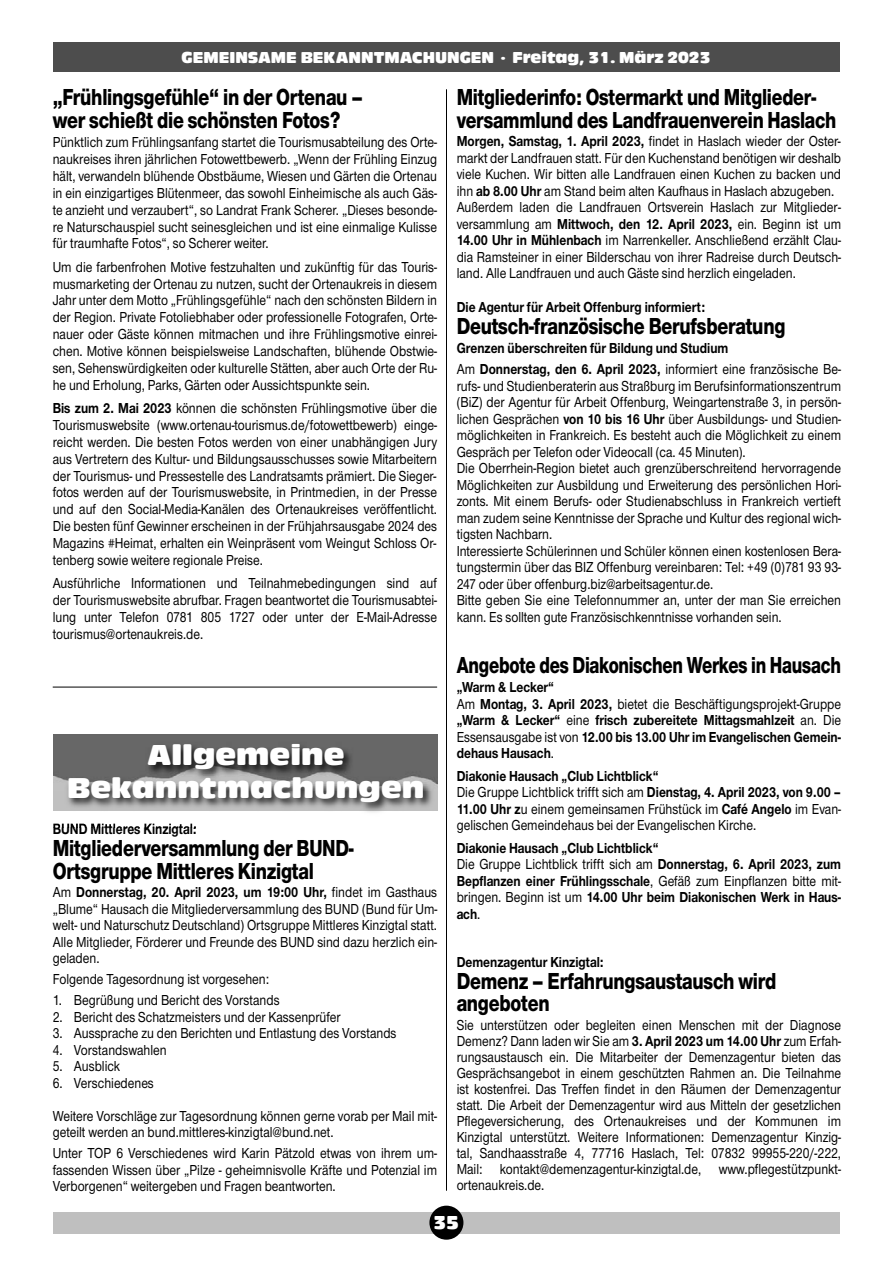
<style>
.page{position:relative;width:893px;height:1263px;background:#fff}
.page>*{position:absolute;margin:0;border:0;box-sizing:border-box;transform-origin:0 0}
.t1{font:30px "Antique Olive T Compact Ro 1";color:#fff;scale:1.05 1}
.t2{font:800 24px/22.5px "Nimbus Sans Novus T";letter-spacing:-.01em;color:#000;scale:.8 1}
.t3{font:800 24px/22.5px "Nimbus Sans Novus T";letter-spacing:-.01em;color:#000;scale:.79 1}
.t4{font:800 24px "Nimbus Sans Novus T";letter-spacing:-.01em;color:#000;scale:.75 1}
.t5{font:19.5px "Antique Olive T Compact Ro 1";color:#fff}
.t6{font:16.5px "Antique Olive T Compact Ro 1";color:#fff}
.t7{font:500 15px/16.5px "Nimbus Sans Novus T";color:#000;text-align:justify;scale:.85 1}
.t8{font:700 15px/16.5px "Nimbus Sans Novus T";color:#000;text-align:justify;scale:.85 1}
.s1{font-weight:700}
.s2{font-weight:500}
</style>
<div class="page">
<hr style="left:446px;top:89px;width:1px;height:1102px;background:#000">
<div style="left:53px;top:1212px;width:786px;height:21px;background:#bfbfbf"></div>
<div style="left:429px;top:1206px;width:34px;height:34px;background:#000;border-radius:50%"></div>
<div style="left:53px;top:43px;width:786px;height:29px;background:#4d4d4d"></div>
<img style="left:54px;top:734px;width:384px;height:2px">
<img style="left:53px;top:736px;width:385px;height:91px">
<img style="left:54px;top:824px;width:106px;height:3px">
<img style="left:54px;top:736px;width:384px;height:55px">
<hr style="left:53px;top:687px;width:384px;height:1px;background:#000">
<p class="t6" style="left:182px;top:49px;width:530px">GEMEINSAME BEKANNTMACHUNGEN · Freitag, 31. März 2023</p>
<p class="t3" style="left:457px;top:88px;width:482px">Mitgliederinfo: Ostermarkt und Mitglieder - versammlund des Landfrauenverein Haslach</p>
<p class="t7" style="left:457px;top:135px;width:454px"><span class="s1">Morgen, Samstag, 1. April 2023,</span> findet in Haslach wieder der Oster&shy;markt der Landfrauen statt. Für den Kuchenstand benötigen wir deshalb viele Kuchen. Wir bitten alle Landfrauen einen Kuchen zu backen und ihn <span class="s1">ab 8.00 Uhr</span> am Stand beim alten Kaufhaus in Haslach abzugeben.</p>
<p class="t7" style="left:457px;top:201px;width:454px">Außerdem laden die Landfrauen Ortsverein Haslach zur Mitglieder - versammlung am <span class="s1">Mittwoch, den 12. April 2023,</span> ein. Beginn ist um <span class="s1">14.00 Uhr in Mühlenbach</span> im Narrenkeller. Anschließend erzählt Clau&shy;dia Ramsteiner in einer Bilderschau von ihrer Radreise durch Deutsch&shy;land. Alle Landfrauen und auch Gäste sind herzlich eingeladen.</p>
<p class="t8" style="left:457px;top:300px;width:294px">Die Agentur für Arbeit Offenburg informiert:</p>
<p class="t2" style="left:457px;top:317px;width:413px">Deutsch-französische Berufsberatung</p>
<p class="t8" style="left:457px;top:341px;width:321px">Grenzen überschreiten für Bildung und Studium</p>
<p class="t7" style="left:457px;top:362px;width:454px">Am <span class="s1">Donnerstag, den 6. April 2023,</span> informiert eine französische Be&shy;rufs- und Studienberaterin aus Straßburg im Berufsinformationszentrum (BiZ) der Agentur für Arbeit Offenburg, Weingartenstraße 3, in persön&shy;lichen Gesprächen <span class="s1">von 10 bis 16 Uhr</span> über Ausbildungs- und Studien&shy;möglichkeiten in Frankreich. Es besteht auch die Möglichkeit zu einem Gespräch per Telefon oder Videocall (ca. 45 Minuten).</p>
<p class="t7" style="left:457px;top:461px;width:454px">Die Oberrhein-Region bietet auch grenzüberschreitend hervorragende Möglichkeiten zur Ausbildung und Erweiterung des persönlichen Hori&shy;zonts. Mit einem Berufs- oder Studienabschluss in Frankreich vertieft man zudem seine Kenntnisse der Sprache und Kultur des regional wich&shy;tigsten Nachbarn.</p>
<p class="t7" style="left:457px;top:544px;width:454px">Interessierte Schülerinnen und Schüler können einen kostenlosen Bera&shy;tungstermin über das BIZ Offenburg vereinbaren: Tel: +49 (0)781 93 93- 247 oder über offenburg.biz@arbeitsagentur.de.</p>
<p class="t7" style="left:457px;top:593px;width:454px">Bitte geben Sie eine Telefonnummer an, unter der man Sie erreichen kann. Es sollten gute Französischkenntnisse vorhanden sein.</p>
<p class="t2" style="left:53px;top:88px;width:389px">„Frühlingsgefühle“ in der Ortenau – wer schießt die schönsten Fotos?</p>
<p class="t7" style="left:53px;top:135px;width:454px">Pünktlich zum Frühlingsanfang startet die Tourismusabteilung des Orte&shy;naukreises ihren jährlichen Fotowettbewerb. „Wenn der Frühling Einzug hält, verwandeln blühende Obstbäume, Wiesen und Gärten die Ortenau in ein einzigartiges Blütenmeer, das sowohl Einheimische als auch Gäs&shy;te anzieht und verzaubert“, so Landrat Frank Scherer. „Dieses besonde&shy;re Naturschauspiel sucht seinesgleichen und ist eine einmalige Kulisse für traumhafte Fotos“, so Scherer weiter.</p>
<p class="t7" style="left:53px;top:260px;width:454px">Um die farbenfrohen Motive festzuhalten und zukünftig für das Touris&shy;musmarketing der Ortenau zu nutzen, sucht der Ortenaukreis in diesem Jahr unter dem Motto „Frühlingsgefühle“ nach den schönsten Bildern in der Region. Private Fotoliebhaber oder professionelle Fotografen, Orte&shy;nauer oder Gäste können mitmachen und ihre Frühlingsmotive einrei&shy;chen. Motive können beispielsweise Landschaften, blühende Obstwie&shy;sen, Sehenswürdigkeiten oder kulturelle Stätten, aber auch Orte der Ru&shy;he und Erholung, Parks, Gärten oder Aussichtspunkte sein.</p>
<p class="t7" style="left:53px;top:401px;width:454px"><span class="s1">Bis zum 2. Mai 2023</span> können die schönsten Frühlingsmotive über die Tourismuswebsite (www.ortenau-tourismus.de/fotowettbewerb) einge&shy;reicht werden. Die besten Fotos werden von einer unabhängigen Jury aus Vertretern des Kultur- und Bildungsausschusses sowie Mitarbeitern der Tourismus- und Pressestelle des Landratsamts prämiert. Die Sieger&shy;fotos werden auf der Tourismuswebsite, in Printmedien, in der Presse und auf den Social-Media-Kanälen des Ortenaukreises veröffentlicht.<br>Die besten fünf Gewinner erscheinen in der Frühjahrsausgabe 2024 des Magazins #Heimat, erhalten ein Weinpräsent vom Weingut Schloss Or&shy;tenberg sowie weitere regionale Preise.</p>
<p class="t7" style="left:53px;top:576px;width:454px">Ausführliche Informationen und Teilnahmebedingungen sind auf der Tourismuswebsite abrufbar. Fragen beantwortet die Tourismusabtei&shy;lung unter Telefon 0781 805 1727 oder unter der E-Mail-Adresse tourismus@ortenaukreis.de.</p>
<p class="t1" style="left:147px;top:740px;width:190px">Allgemeine</p>
<p class="t1" style="left:67px;top:773px;width:342px">Bekanntmachungen</p>
<p class="t8" style="left:53px;top:822px;width:171px">BUND Mittleres Kinzigtal:</p>
<p class="t2" style="left:53px;top:839px;width:378px">Mitgliederversammlung der BUND-<br>Ortsgruppe Mittleres Kinzigtal</p>
<p class="t7" style="left:53px;top:885px;width:454px">Am <span class="s1">Donnerstag, 20. April 2023, um 19:00 Uhr,</span> findet im Gasthaus „Blume“ Hausach die Mitgliederversammlung des BUND (Bund für Um&shy;welt- und Naturschutz Deutschland) Ortsgruppe Mittleres Kinzigtal statt.<br>Alle Mitglieder, Förderer und Freunde des BUND sind dazu herzlich ein&shy;geladen.</p>
<p class="t7" style="left:53px;top:972px;width:256px">Folgende Tagesordnung ist vorgesehen:</p>
<p class="t7" style="left:53px;top:993px;width:268px">1. Begrüßung und Bericht des Vorstands</p>
<p class="t7" style="left:53px;top:1010px;width:340px">2. Bericht des Schatzmeisters und der Kassenprüfer</p>
<p class="t7" style="left:53px;top:1026px;width:406px">3. Aussprache zu den Berichten und Entlastung des Vorstands</p>
<p class="t7" style="left:53px;top:1043px;width:135px">4. Vorstandswahlen</p>
<p class="t7" style="left:53px;top:1059px;width:81px">5. Ausblick</p>
<p class="t7" style="left:53px;top:1076px;width:120px">6. Verschiedenes</p>
<p class="t7" style="left:53px;top:1109px;width:454px">Weitere Vorschläge zur Tagesordnung können gerne vorab per Mail mit&shy;geteilt werden an bund.mittleres-kinzigtal@bund.net.</p>
<p class="t7" style="left:53px;top:1146px;width:454px">Unter TOP 6 Verschiedenes wird Karin Pätzold etwas von ihrem um - fassenden Wissen über „Pilze - geheimnisvolle Kräfte und Potenzial im Verborgenen“ weitergeben und Fragen beantworten.</p>
<p class="t4" style="left:457px;top:657px;width:514px">Angebote des Diakonischen Werkes in Hausach</p>
<p class="t8" style="left:457px;top:680px;width:116px">„Warm &amp; Lecker“</p>
<p class="t8" style="left:457px;top:697px;width:454px"><span class="s2">Am</span> Montag, 3. April 2023, <span class="s2">bietet die Beschäftigungsprojekt-Gruppe </span>„Warm &amp; Lecker“ <span class="s2">eine</span> frisch zubereitete Mittagsmahlzeit <span class="s2">an. Die Essensausgabe ist von</span> 12.00 bis 13.00 Uhr im Evangelischen Gemein&shy;dehaus Hausach<span class="s2">.</span></p>
<p class="t8" style="left:457px;top:769px;width:239px">Diakonie Hausach „Club Lichtblick“</p>
<p class="t7" style="left:457px;top:785px;width:454px">Die Gruppe Lichtblick trifft sich am <span class="s1">Dienstag, 4. April 2023, von 9.00 – 11.00 Uhr z</span>u einem gemeinsamen Frühstück im <span class="s1">Café Angelo</span> im Evan&shy;gelischen Gemeindehaus bei der Evangelischen Kirche.</p>
<p class="t8" style="left:457px;top:841px;width:239px">Diakonie Hausach „Club Lichtblick“</p>
<p class="t8" style="left:457px;top:857px;width:454px"><span class="s2">Die Gruppe Lichtblick trifft sich am</span> Donnerstag, 6. April 2023, zum Bepflanzen einer Frühlingsschale<span class="s2">, Gefäß zum Einpflanzen bitte mit&shy;bringen. Beginn ist um</span> 14.00 Uhr beim Diakonischen Werk in Haus&shy;ach<span class="s2">.</span></p>
<p class="t8" style="left:457px;top:954px;width:174px">Demenzagentur Kinzigtal:</p>
<p class="t2" style="left:457px;top:972px;width:401px">Demenz – Erfahrungsaustausch wird angeboten</p>
<p class="t7" style="left:457px;top:1018px;width:454px;line-height:16px">Sie unterstützen oder begleiten einen Menschen mit der Diagnose Demenz? Dann laden wir Sie am <span class="s1">3. April 2023 um 14.00 Uhr</span> zum Erfah&shy;rungsaustausch ein. Die Mitarbeiter der Demenzagentur bieten das Gesprächsangebot in einem geschützten Rahmen an. Die Teilnahme ist kostenfrei. Das Treffen findet in den Räumen der Demenzagentur statt. Die Arbeit der Demenzagentur wird aus Mitteln der gesetzlichen Pflegeversicherung, des Ortenaukreises und der Kommunen im Kinzigtal unterstützt. Weitere Informationen: Demenzagentur Kinzig&shy;tal, Sandhaasstraße 4, 77716 Haslach, Tel: 07832 99955-220/-222, Mail: kontakt@demenzagentur-kinzigtal.de, www.pflegestützpunkt&shy;ortenaukreis.de.</p>
<p class="t5" style="left:433px;top:1212px;width:27px">35</p>
</div>
